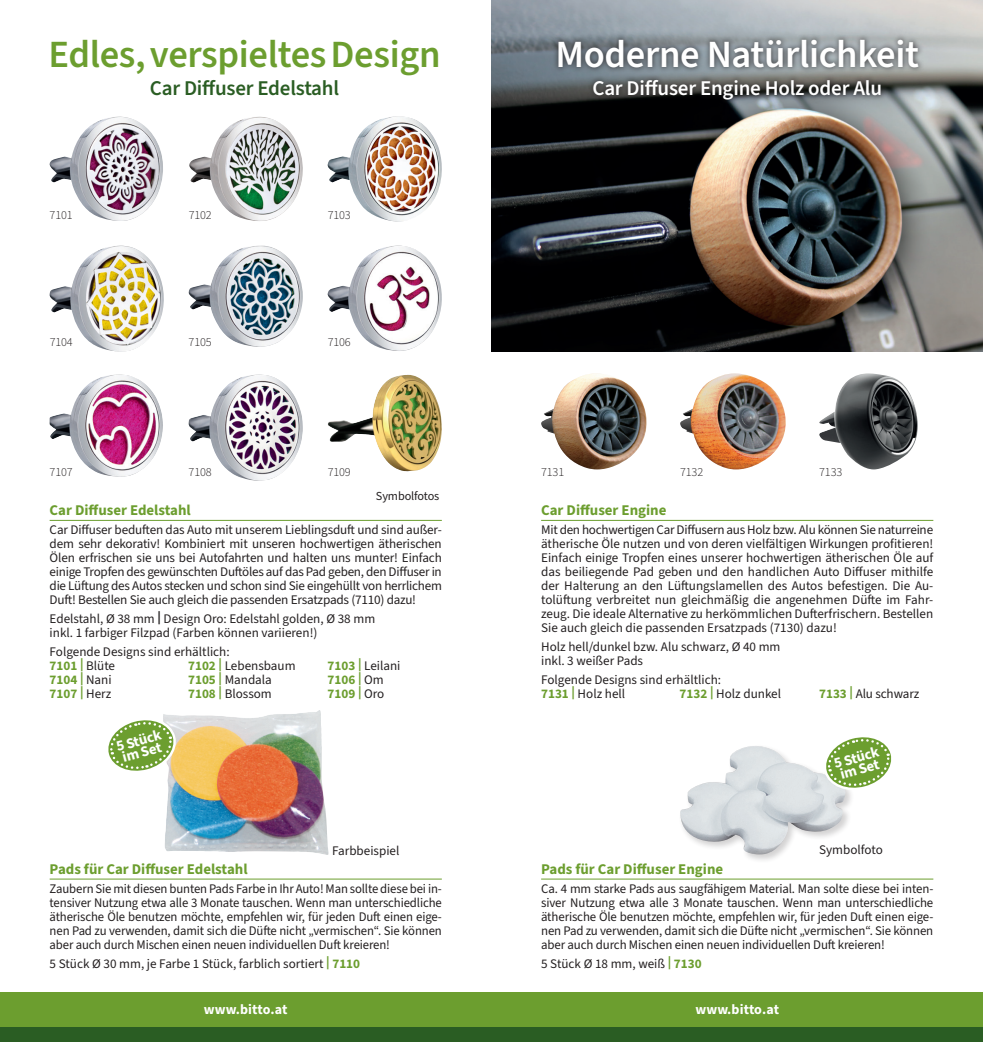
<style>
.page{position:relative;width:983px;height:1042px;background:#fff}
.page>*{position:absolute;margin:0;border:0;box-sizing:border-box;transform-origin:0 0}
.t1{font:600 38.5px "Source Sans 3";letter-spacing:-.01em;color:#6c9e2f}
.t2{font:600 38.5px "Source Sans 3";letter-spacing:-.01em;color:#fff}
.t3{font:600 21px "Source Sans 3";letter-spacing:-.01em;color:#fff}
.t4{font:600 21px "Source Sans 3";letter-spacing:-.01em;color:#2a5d23}
.t5{font:700 14.88px "Source Sans 3";color:#6c9e2f}
.t6{font:700 14.88px/12.2px "Source Sans 3";color:#fff}
.t7{font:700 14px "Source Sans 3";letter-spacing:.01em;color:#fff}
.t8{font:13.12px/14px "Source Sans 3";color:#231f20;text-align:justify}
.t9{font:700 13.12px "Source Sans 3";color:#6c9e2f}
.t10{font:300 12.25px "Source Sans 3";letter-spacing:-.01em;color:#231f20}
.t11{font:12.25px "Source Sans 3";letter-spacing:-.01em;color:#231f20}
.s1{font-weight:700}
.s2{font-weight:700;color:#6c9e2f}
.s3{font-weight:400;color:#231f20}
</style>
<div class="page">
<div style="left:0;top:992px;width:982px;height:50px;background:#6c9e2f"></div>
<div style="left:0;top:1027px;width:982px;height:15px;background:#2a5d23"></div>
<hr style="left:50px;top:878px;width:391px;height:1px;background:#6c9e2f">
<hr style="left:50px;top:520px;width:391px;height:1px;background:#6c9e2f">
<img style="left:50px;top:375px;width:113px;height:102px">
<img style="left:189px;top:375px;width:114px;height:106px">
<img style="left:328px;top:375px;width:114px;height:96px">
<img style="left:49px;top:117px;width:114px;height:104px">
<img style="left:189px;top:117px;width:114px;height:104px">
<img style="left:327px;top:246px;width:115px;height:105px">
<img style="left:327px;top:117px;width:115px;height:105px">
<img style="left:50px;top:246px;width:114px;height:106px">
<img style="left:189px;top:246px;width:114px;height:101px">
<img style="left:163px;top:710px;width:165px;height:145px">
<img style="left:491px;top:0;width:491px;height:352px">
<img style="left:541px;top:373px;width:106px;height:96px">
<img style="left:819px;top:373px;width:98px;height:96px">
<img style="left:680px;top:373px;width:106px;height:96px">
<hr style="left:541px;top:520px;width:392px;height:1px;background:#6c9e2f">
<hr style="left:541px;top:878px;width:392px;height:1px;background:#6c9e2f">
<div style="left:551px;top:33px;width:373px;height:72px;background:#231f20;opacity:.75"></div>
<svg style="left:108px;top:716px;width:70px;height:59px"></svg>
<div style="left:678px;top:744px;width:176px;height:119px;background:#231f20;opacity:.2"></div>
<img style="left:679px;top:746px;width:166px;height:108px">
<svg style="left:821px;top:737px;width:71px;height:55px"></svg>
<h1 class="t1" style="left:48px;top:28px;width:393px">Edles, verspieltes Design</h1>
<h2 class="t4" style="left:150px;top:74px;width:191px">Car Diffuser Edelstahl</h2>
<p class="t10" style="left:50px;top:207px;width:25px">7101</p>
<p class="t10" style="left:189px;top:207px;width:25px">7102</p>
<p class="t10" style="left:50px;top:334px;width:25px">7104</p>
<p class="t10" style="left:189px;top:334px;width:25px">7105</p>
<p class="t10" style="left:327px;top:207px;width:25px">7103</p>
<p class="t10" style="left:327px;top:334px;width:25px">7106</p>
<p class="t10" style="left:50px;top:464px;width:25px">7107</p>
<p class="t10" style="left:189px;top:464px;width:25px">7108</p>
<p class="t10" style="left:327px;top:464px;width:25px">7109</p>
<p class="t11" style="left:376px;top:488px;width:65px">Symbolfotos</p>
<p class="t5" style="left:50px;top:500px;width:143px">Car Diffuser Edelstahl</p>
<p class="t8" style="left:50px;top:523px;width:393px">Car Diffuser beduften das Auto mit unserem Lieblingsduft und sind außer&shy;dem sehr dekorativ! Kombiniert mit unseren hochwertigen ätherischen Ölen erfrischen sie uns bei Autofahrten und halten uns munter! Einfach einige Tropfen des gewünschten Duftöles auf das Pad geben, den Diffuser in die Lüftung des Autos stecken und schon sind Sie eingehüllt von herrlichem Duft! Bestellen Sie auch gleich die passenden Ersatzpads (7110) dazu!</p>
<p class="t8" style="left:50px;top:612px;width:327px">Edelstahl, Ø 38 mm <span class="s1">|</span> Design Oro: Edelstahl golden, Ø 38 mm inkl. 1 farbiger Filzpad (Farben können variieren!)</p>
<p class="t8" style="left:50px;top:645px;width:181px">Folgende Designs sind erhältlich:<br><span class="s2">7101 |</span> Blüte</p>
<p class="t8" style="left:188px;top:659px;width:109px"><span class="s2">7102 |</span> Lebensbaum</p>
<p class="t8" style="left:327px;top:659px;width:74px"><span class="s2">7103 |</span> Leilani</p>
<p class="t9" style="left:50px;top:671px;width:64px">7104 | <span class="s3">Nani</span></p>
<p class="t8" style="left:188px;top:673px;width:85px"><span class="s2">7105 |</span> Mandala</p>
<p class="t9" style="left:327px;top:671px;width:58px">7106 | <span class="s3">Om</span></p>
<p class="t9" style="left:50px;top:685px;width:63px">7107 | <span class="s3">Herz</span></p>
<p class="t8" style="left:188px;top:687px;width:85px"><span class="s2">7108 |</span> Blossom</p>
<p class="t9" style="left:327px;top:685px;width:58px">7109 | <span class="s3">Oro</span></p>
<p class="t6" style="left:115px;top:741px;width:48px;rotate:-15deg">5 Stück im Set</p>
<p class="t8" style="left:332px;top:843px;width:69px">Farbbeispiel</p>
<p class="t5" style="left:50px;top:859px;width:199px">Pads für Car Diffuser Edelstahl</p>
<p class="t8" style="left:50px;top:882px;width:393px">Zaubern Sie mit diesen bunten Pads Farbe in Ihr Auto! Man sollte diese bei in&shy;tensiver Nutzung etwa alle 3 Monate tauschen. Wenn man unterschiedliche ätherische Öle benutzen möchte, empfehlen wir, für jeden Duft einen eige&shy;nen Pad zu verwenden, damit sich die Düfte nicht „vermischen“. Sie können aber auch durch Mischen einen neuen individuellen Duft kreieren!</p>
<p class="t8" style="left:50px;top:957px;width:312px">5 Stück Ø 30 mm, je Farbe 1 Stück, farblich sortiert <span class="s2">| 7110</span></p>
<p class="t7" style="left:204px;top:1000px;width:85px">www.bitto.at</p>
<h1 class="t2" style="left:555px;top:28px;width:365px">Moderne Natürlichkeit</h1>
<h2 class="t3" style="left:592px;top:74px;width:291px">Car Diffuser Engine Holz oder Alu</h2>
<p class="t10" style="left:541px;top:464px;width:25px">7131</p>
<p class="t10" style="left:680px;top:464px;width:25px">7132</p>
<p class="t10" style="left:819px;top:464px;width:25px">7133</p>
<p class="t5" style="left:541px;top:500px;width:127px">Car Diffuser Engine</p>
<p class="t8" style="left:541px;top:523px;width:393px">Mit den hochwertigen Car Diffusern aus Holz bzw. Alu können Sie naturreine ätherische Öle nutzen und von deren vielfältigen Wirkungen profitieren!<br>Einfach einige Tropfen eines unserer hochwertigen ätherischen Öle auf das beiliegende Pad geben und den handlichen Auto Diffuser mithilfe der Halterung an den Lüftungslamellen des Autos befestigen. Die Au&shy;tolüftung verbreitet nun gleichmäßig die angenehmen Düfte im Fahr&shy;zeug. Die ideale Alternative zu herkömmlichen Dufterfrischern. Bestellen Sie auch gleich die passenden Ersatzpads (7130) dazu!</p>
<p class="t8" style="left:541px;top:640px;width:241px">Holz hell/dunkel bzw. Alu schwarz, Ø 40 mm inkl. 3 weißer Pads</p>
<p class="t8" style="left:541px;top:673px;width:181px">Folgende Designs sind erhältlich:<br><span class="s2">7131 |</span> Holz hell</p>
<p class="t8" style="left:679px;top:687px;width:103px"><span class="s2">7132 |</span> Holz dunkel</p>
<p class="t8" style="left:818px;top:687px;width:102px"><span class="s2">7133 |</span> Alu schwarz</p>
<p class="t6" style="left:832px;top:758px;width:48px;rotate:-15deg">5 Stück im Set</p>
<p class="t8" style="left:819px;top:843px;width:65px">Symbolfoto</p>
<p class="t5" style="left:541px;top:859px;width:183px">Pads für Car Diffuser Engine</p>
<p class="t8" style="left:541px;top:882px;width:393px">Ca. 4 mm starke Pads aus saugfähigem Material. Man solte diese bei inten&shy;siver Nutzung etwa alle 3 Monate tauschen. Wenn man unterschiedliche ätherische Öle benutzen möchte, empfehlen wir, für jeden Duft einen eige&shy;nen Pad zu verwenden, damit sich die Düfte nicht „vermischen“. Sie können aber auch durch Mischen einen neuen individuellen Duft kreieren!</p>
<p class="t8" style="left:541px;top:957px;width:162px">5 Stück Ø 18 mm, weiß <span class="s2">| 7130</span></p>
<p class="t7" style="left:695px;top:1000px;width:85px">www.bitto.at</p>
</div>
